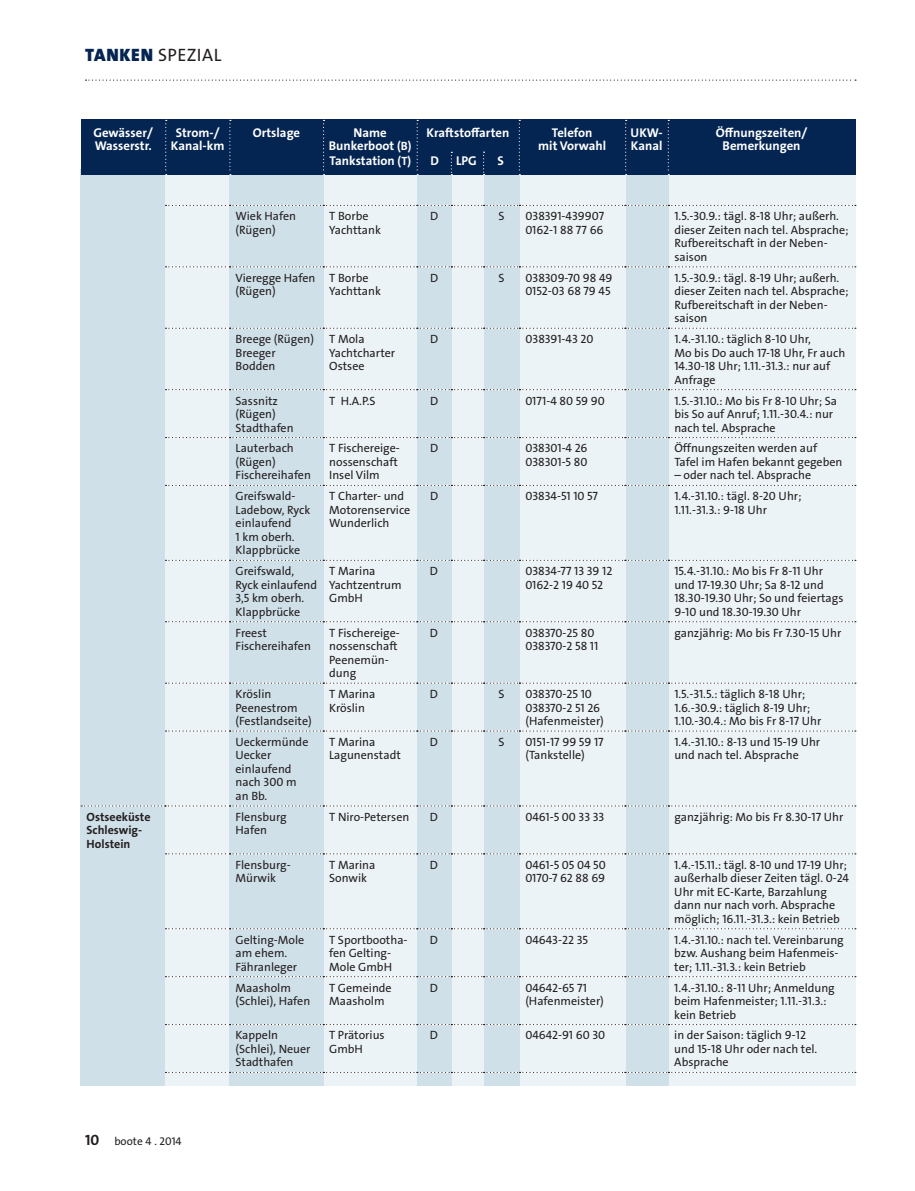
<style>
.page{position:relative;width:915px;height:1191px;background:#fff}
.page>*{position:absolute;margin:0;border:0;box-sizing:border-box;transform-origin:0 0}
.t1{font:18px "The Sans LP5 Plain";letter-spacing:.025em;color:#231f20}
.t2{font:900 18px "The Sans LP9";color:#042552}
.t3{font:12.75px "The Sans LP7 Bld";color:#fff}
.t4{font:12px/13.5px "The Sans LP5 Plain";color:#231f20}
.t5{font:12px/13.5px "The Sans LP7 Bld";color:#231f20}
.t6{font:11.25px "The Sans LP5 Plain";color:#231f20}
.s1{font-size:12px}
.s2{font-family:"The Sans LP7 Bld";font-size:15px}
</style>
<div class="page">
<svg style="left:85px;top:80px;width:770px;height:1px"></svg>
<div style="left:165px;top:169px;width:690px;height:916px;background:#ecf3f6"></div>
<div style="left:229px;top:169px;width:94px;height:916px;background:#d0e0e8"></div>
<div style="left:81px;top:169px;width:84px;height:917px;background:#d0e0e8"></div>
<div style="left:417px;top:169px;width:34px;height:916px;background:#d0e0e8"></div>
<div style="left:483px;top:169px;width:36px;height:916px;background:#d0e0e8"></div>
<div style="left:625px;top:169px;width:43px;height:916px;background:#d0e0e8"></div>
<div style="left:81px;top:119px;width:774px;height:7px;background:#042552"></div>
<div style="left:81px;top:123px;width:774px;height:51px;background:#042552"></div>
<svg style="left:165px;top:120px;width:2px;height:55px"></svg>
<svg style="left:229px;top:120px;width:2px;height:55px"></svg>
<svg style="left:323px;top:120px;width:1px;height:55px"></svg>
<svg style="left:416px;top:120px;width:2px;height:55px"></svg>
<svg style="left:450px;top:152px;width:2px;height:23px"></svg>
<svg style="left:483px;top:152px;width:2px;height:23px"></svg>
<svg style="left:518px;top:120px;width:2px;height:55px"></svg>
<svg style="left:625px;top:120px;width:1px;height:55px"></svg>
<svg style="left:667px;top:120px;width:2px;height:55px"></svg>
<svg style="left:165px;top:205px;width:690px;height:1px"></svg>
<svg style="left:165px;top:266px;width:690px;height:1px"></svg>
<svg style="left:165px;top:328px;width:690px;height:1px"></svg>
<svg style="left:165px;top:389px;width:690px;height:1px"></svg>
<svg style="left:165px;top:437px;width:690px;height:1px"></svg>
<svg style="left:165px;top:485px;width:690px;height:1px"></svg>
<svg style="left:165px;top:560px;width:690px;height:1px"></svg>
<svg style="left:165px;top:621px;width:690px;height:1px"></svg>
<svg style="left:165px;top:682px;width:690px;height:1px"></svg>
<svg style="left:165px;top:730px;width:690px;height:1px"></svg>
<svg style="left:81px;top:805px;width:774px;height:1px"></svg>
<svg style="left:165px;top:853px;width:690px;height:1px"></svg>
<svg style="left:165px;top:928px;width:690px;height:1px"></svg>
<svg style="left:165px;top:976px;width:690px;height:1px"></svg>
<svg style="left:165px;top:1024px;width:690px;height:1px"></svg>
<svg style="left:165px;top:1071px;width:690px;height:2px"></svg>
<h1 class="t2" style="left:85px;top:43px;width:13px">TANKEN</h1>
<h1 class="t1" style="left:158px;top:43px;width:65px">SPEZIAL</h1>
<p class="t3" style="left:81px;top:124px;width:161px">Gewässer/ Strom-/ O</p>
<p class="t3" style="left:262px;top:124px;width:70px">rtslage N</p>
<p class="t3" style="left:362px;top:124px;width:49px">ame K</p>
<p class="t3" style="left:434px;top:124px;width:77px">raftstoffarten</p>
<p class="t3" style="left:551px;top:124px;width:59px">Telefon UKW</p>
<p class="t3" style="left:658px;top:124px;width:36px">- Ö</p>
<p class="t3" style="left:724px;top:124px;width:84px">ffnungszeiten/</p>
<p class="t3" style="left:81px;top:137px;width:182px">Wasserstr. Kanal-km B</p>
<p class="t3" style="left:336px;top:137px;width:77px">unkerboot <span class="s1">(B)</span></p>
<p class="t3" style="left:538px;top:137px;width:85px">mit Vorwahl K</p>
<p class="t3" style="left:638px;top:137px;width:59px">anal B</p>
<p class="t3" style="left:729px;top:137px;width:72px">emerkungen</p>
<p class="t3" style="left:329px;top:153px;width:83px">Tankstation <span class="s1">(T)</span></p>
<p class="t3" style="left:430px;top:153px;width:9px">DLPG</p>
<p class="t3" style="left:497px;top:153px;width:4px">S</p>
<p class="t4" style="left:235px;top:210px;width:62px">Wiek Hafen (Rügen)</p>
<p class="t4" style="left:329px;top:210px;width:53px">T Borbe<br>Yachttank</p>
<p class="t4" style="left:430px;top:210px;width:10px">D</p>
<p class="t4" style="left:498px;top:210px;width:8px">S</p>
<p class="t4" style="left:525px;top:210px;width:80px">038391-439907<br>0162-1 88 77 66</p>
<p class="t4" style="left:674px;top:210px;width:176px">1.5.-30.9.: tägl. 8-18 Uhr; außerh. dieser Zeiten nach tel. Absprache;<br>Rufbereitschaft in der Neben&shy;saison</p>
<p class="t4" style="left:235px;top:271px;width:81px">Vieregge Hafen (Rügen)</p>
<p class="t4" style="left:329px;top:271px;width:53px">T Borbe<br>Yachttank</p>
<p class="t4" style="left:430px;top:271px;width:10px">D</p>
<p class="t4" style="left:498px;top:271px;width:8px">S</p>
<p class="t4" style="left:525px;top:271px;width:88px">038309-70 98 49<br>0152-03 68 79 45</p>
<p class="t4" style="left:674px;top:271px;width:176px">1.5.-30.9.: tägl. 8-19 Uhr; außerh. dieser Zeiten nach tel. Absprache;<br>Rufbereitschaft in der Neben&shy;saison</p>
<p class="t4" style="left:235px;top:332px;width:80px">Breege (Rügen)<br>Breeger<br>Bodden</p>
<p class="t4" style="left:329px;top:332px;width:67px">T Mola<br>Yachtcharter<br>Ostsee</p>
<p class="t4" style="left:430px;top:332px;width:10px">D</p>
<p class="t4" style="left:525px;top:332px;width:70px">038391-43 20</p>
<p class="t4" style="left:674px;top:332px;width:172px">1.4.-31.10.: täglich 8-10 Uhr,<br>Mo bis Do auch 17-18 Uhr, Fr auch<br>14.30-18 Uhr; 1.11.-31.3.: nur auf<br>Anfrage</p>
<p class="t4" style="left:235px;top:394px;width:59px">Sassnitz (Rügen)<br>Stadthafen</p>
<p class="t4" style="left:329px;top:394px;width:48px">T H.A.P.S</p>
<p class="t4" style="left:430px;top:394px;width:10px">D</p>
<p class="t4" style="left:525px;top:394px;width:81px">0171-4 80 59 90</p>
<p class="t4" style="left:674px;top:394px;width:164px">1.5.-31.10.: Mo bis Fr 8-10 Uhr; Sa bis So auf Anruf; 1.11.-30.4.: nur nach tel. Absprache</p>
<p class="t4" style="left:235px;top:442px;width:77px">Lauterbach (Rügen)<br>Fischereihafen</p>
<p class="t4" style="left:329px;top:442px;width:71px;text-align:justify">T Fischereige&shy;nossenschaft Insel Vilm</p>
<p class="t4" style="left:430px;top:442px;width:10px">D</p>
<p class="t4" style="left:525px;top:442px;width:64px">038301-4 26<br>038301-5 80</p>
<p class="t4" style="left:674px;top:442px;width:169px">Öffnungszeiten werden auf<br>Tafel im Hafen bekannt gegeben</p>
<p class="t4" style="left:674px;top:469px;width:138px">– oder nach tel. Absprache</p>
<p class="t4" style="left:235px;top:489px;width:76px">Greifswald-<br>Ladebow, Ryck einlaufend<br>1 km oberh.<br>Klappbrücke</p>
<p class="t4" style="left:329px;top:489px;width:83px">T Charter- und<br>Motorenservice<br>Wunderlich</p>
<p class="t4" style="left:430px;top:489px;width:10px">D</p>
<p class="t4" style="left:525px;top:489px;width:74px">03834-51 10 57</p>
<p class="t4" style="left:674px;top:489px;width:128px">1.4.-31.10.: tägl. 8-20 Uhr;<br>1.11.-31.3.: 9-18 Uhr</p>
<p class="t4" style="left:235px;top:564px;width:83px">Greifswald,<br>Ryck einlaufend<br>3,5 km oberh.<br>Klappbrücke</p>
<p class="t4" style="left:329px;top:564px;width:74px">T Marina<br>Yachtzentrum<br>GmbH</p>
<p class="t4" style="left:430px;top:564px;width:10px">D</p>
<p class="t4" style="left:525px;top:564px;width:89px">03834-77 13 39 12<br>0162-2 19 40 52</p>
<p class="t4" style="left:674px;top:564px;width:171px">15.4.-31.10.: Mo bis Fr 8-11 Uhr und 17-19.30 Uhr; Sa 8-12 und<br>18.30-19.30 Uhr; So und feiertags<br>9-10 und 18.30-19.30 Uhr</p>
<p class="t4" style="left:235px;top:626px;width:77px">Freest<br>Fischereihafen</p>
<p class="t4" style="left:329px;top:626px;width:71px">T Fischereige&shy;nossenschaft<br>Peenemün&shy;dung</p>
<p class="t4" style="left:430px;top:626px;width:10px">D</p>
<p class="t4" style="left:525px;top:626px;width:74px">038370-25 80<br>038370-2 58 11</p>
<p class="t4" style="left:674px;top:626px;width:168px">ganzjährig: Mo bis Fr 7.30-15 Uhr</p>
<p class="t4" style="left:235px;top:687px;width:78px">Kröslin<br>Peenestrom (Festlandseite)</p>
<p class="t4" style="left:329px;top:687px;width:48px">T Marina<br>Kröslin</p>
<p class="t4" style="left:430px;top:687px;width:10px">D</p>
<p class="t4" style="left:498px;top:687px;width:8px">S</p>
<p class="t4" style="left:525px;top:687px;width:80px">038370-25 10<br>038370-2 51 26 (Hafenmeister)</p>
<p class="t4" style="left:674px;top:687px;width:148px">1.5.-31.5.: täglich 8-18 Uhr;<br>1.6.-30.9.: täglich 8-19 Uhr;<br>1.10.-30.4.: Mo bis Fr 8-17 Uhr</p>
<p class="t4" style="left:235px;top:735px;width:74px">Ueckermünde<br>Uecker einlaufend nach 300 m an Bb.</p>
<p class="t4" style="left:329px;top:735px;width:73px">T Marina<br>Lagunenstadt</p>
<p class="t4" style="left:430px;top:735px;width:10px">D</p>
<p class="t4" style="left:498px;top:735px;width:8px">S</p>
<p class="t4" style="left:525px;top:735px;width:80px">0151-17 99 59 17 (Tankstelle)</p>
<p class="t4" style="left:674px;top:735px;width:147px">1.4.-31.10.: 8-13 und 15-19 Uhr und nach tel. Absprache</p>
<p class="t5" style="left:87px;top:810px;width:65px">Ostseeküste<br>Schleswig-<br>Holstein</p>
<p class="t4" style="left:235px;top:810px;width:53px">Flensburg<br>Hafen</p>
<p class="t4" style="left:329px;top:810px;width:82px">T Niro-Petersen</p>
<p class="t4" style="left:430px;top:810px;width:10px">D</p>
<p class="t4" style="left:525px;top:810px;width:80px">0461-5 00 33 33</p>
<p class="t4" style="left:674px;top:810px;width:170px">ganzjährig: Mo bis Fr 8.30-17 Uhr</p>
<p class="t4" style="left:235px;top:858px;width:55px">Flensburg-<br>Mürwik</p>
<p class="t4" style="left:329px;top:858px;width:48px">T Marina<br>Sonwik</p>
<p class="t4" style="left:430px;top:858px;width:10px">D</p>
<p class="t4" style="left:525px;top:858px;width:82px">0461-5 05 04 50<br>0170-7 62 88 69</p>
<p class="t4" style="left:674px;top:858px;width:176px">1.4.-15.11.: tägl. 8-10 und 17-19 Uhr; außerhalb dieser Zeiten tägl. 0-24<br>Uhr mit EC-Karte, Barzahlung dann nur nach vorh. Absprache möglich; 16.11.-31.3.: kein Betrieb</p>
<p class="t4" style="left:235px;top:933px;width:70px">Gelting-Mole am ehem.<br>Fähranleger</p>
<p class="t4" style="left:329px;top:933px;width:80px">T Sportbootha&shy;fen Gelting-<br>Mole GmbH</p>
<p class="t4" style="left:430px;top:933px;width:10px">D</p>
<p class="t4" style="left:525px;top:933px;width:64px">04643-22 35</p>
<p class="t4" style="left:674px;top:933px;width:171px">1.4.-31.10.: nach tel. Vereinbarung bzw. Aushang beim Hafenmeis&shy;ter; 1.11.-31.3.: kein Betrieb</p>
<p class="t4" style="left:235px;top:980px;width:76px">Maasholm (Schlei), Hafen</p>
<p class="t4" style="left:329px;top:980px;width:64px">T Gemeinde<br>Maasholm</p>
<p class="t4" style="left:430px;top:980px;width:10px">D</p>
<p class="t4" style="left:525px;top:980px;width:80px">04642-65 71 (Hafenmeister)</p>
<p class="t4" style="left:674px;top:980px;width:162px">1.4.-31.10.: 8-11 Uhr; Anmeldung beim Hafenmeister; 1.11.-31.3.: kein Betrieb</p>
<p class="t4" style="left:235px;top:1028px;width:76px">Kappeln (Schlei), Neuer<br>Stadthafen</p>
<p class="t4" style="left:329px;top:1028px;width:57px">T Prätorius<br>GmbH</p>
<p class="t4" style="left:430px;top:1028px;width:10px">D</p>
<p class="t4" style="left:525px;top:1028px;width:81px">04642-91 60 30</p>
<p class="t4" style="left:674px;top:1028px;width:144px">in der Saison: täglich 9-12 und 15-18 Uhr oder nach tel.<br>Absprache</p>
<p class="t6" style="left:85px;top:1134px;width:98px"><span class="s2">10</span> boote 4 . 2014</p>
</div>
